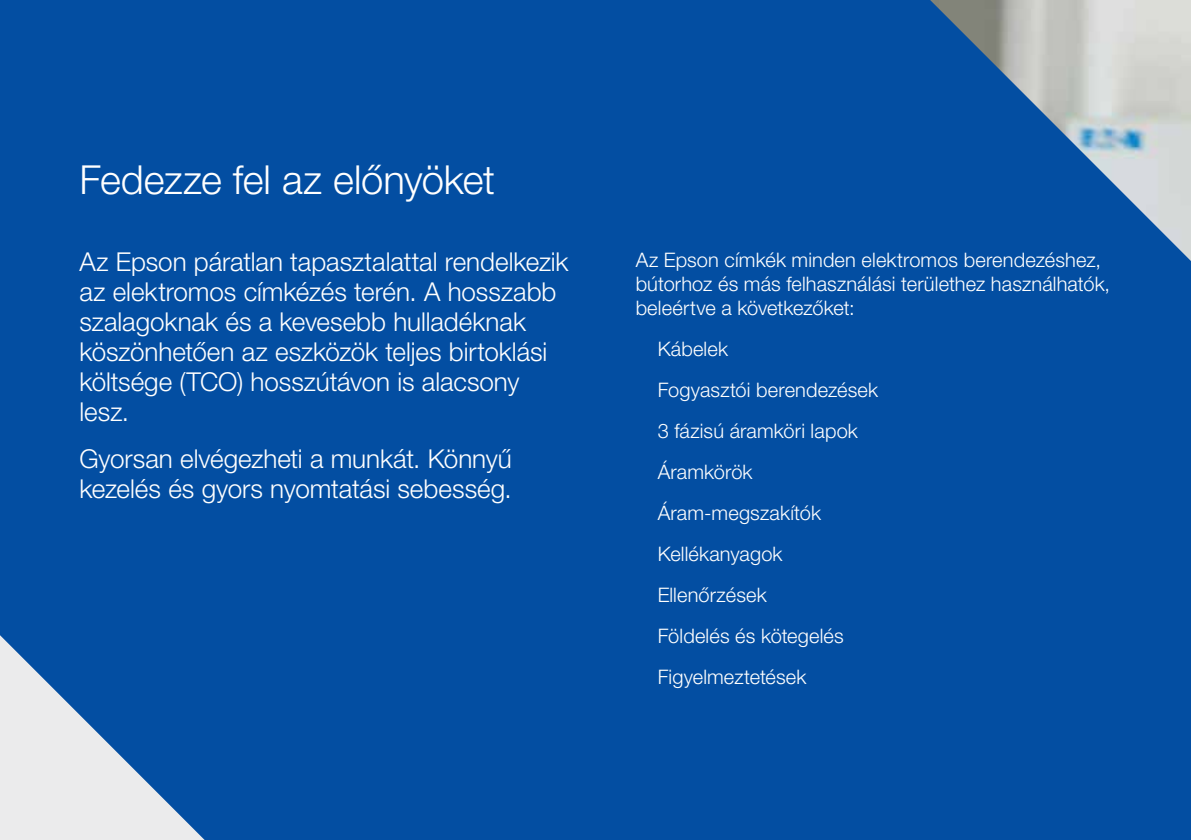
<style>
.page{position:relative;width:1191px;height:840px;background:#fff}
.page>*{position:absolute;margin:0;border:0;box-sizing:border-box;transform-origin:0 0}
.t1{font:300 40px "Helvetica Neue LT Pro";letter-spacing:-.005em;color:#fff}
.t2{font:300 26px/30px "Helvetica Neue LT Pro";color:#fff}
.t3{font:300 20px/41px "Helvetica Neue LT Pro";letter-spacing:.005em;color:#fff}
</style>
<div class="page">
<div style="left:0;top:0;width:1191px;height:839px;background:#034ea2"></div>
<svg style="left:0;top:634px;width:205px;height:205px;background:#789dc7"></svg>
<h1 class="t1" style="left:79px;top:155px;width:417px">Fedezze fel az előnyöket</h1>
<p class="t2" style="left:79px;top:246px;width:491px">Az Epson páratlan tapasztalattal rendelkezik az elektromos címkézés terén. A hosszabb szalagoknak és a kevesebb hulladéknak köszönhetően az eszközök teljes birtoklási költsége (TCO) hosszútávon is alacsony lesz.</p>
<p class="t2" style="left:79px;top:443px;width:434px">Gyorsan elvégezheti a munkát. Könnyű kezelés és gyors nyomtatási sebesség.</p>
<p class="t3" style="left:635px;top:247px;width:476px;line-height:24px">Az Epson címkék minden elektromos berendezéshez, bútorhoz és más felhasználási területhez használhatók, beleértve a következőket:</p>
<p class="t3" style="left:657px;top:328px;width:222px">Kábelek<br>Fogyasztói berendezések<br>3 fázisú áramköri lapok<br>Áramkörök<br>Áram-megszakítók<br>Kellékanyagok<br>Ellenőrzések<br>Földelés és kötegelés<br>Figyelmeztetések</p>
</div>
